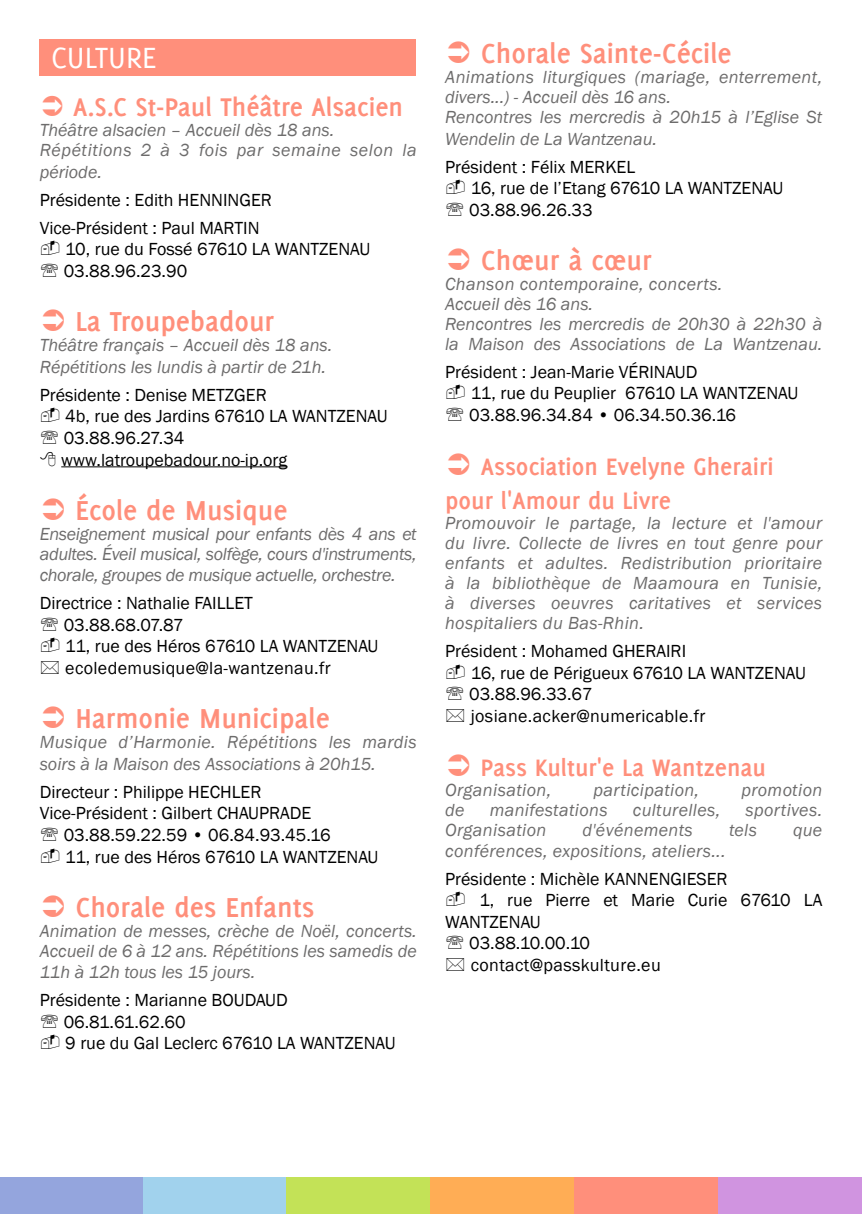
<style>
.page{position:relative;width:862px;height:1214px;background:#fff}
.page>*{position:absolute;margin:0;border:0;box-sizing:border-box;transform-origin:0 0}
.t1{font:32px "Delicious Small Caps";color:#fff}
.t2{font:700 30px "Delicious";color:#ff8f7b}
.t3{font:700 28px "Delicious";color:#ff8f7b}
.t4{font:700 26px/33.6px "Delicious";color:#ff8f7b}
.t5{font:italic 18px/20px "Franklin Gothic";color:#6d6c6c}
.t6{font:18px/21.6px "Franklin Gothic";color:#000}
.t7{font:italic 18px "Franklin Gothic";letter-spacing:.02em;color:#6d6c6c}
.t8{font:18px "Franklin Gothic";letter-spacing:.02em;color:#000}
</style>
<div class="page">
<div style="left:0;top:1176px;width:143px;height:37px;background:#94a5dd"></div>
<div style="left:143px;top:1176px;width:143px;height:37px;background:#a1d2ed"></div>
<div style="left:286px;top:1176px;width:144px;height:37px;background:#c3e257"></div>
<div style="left:430px;top:1176px;width:144px;height:37px;background:#ffad55"></div>
<div style="left:574px;top:1176px;width:144px;height:37px;background:#ff8f7b"></div>
<div style="left:718px;top:1176px;width:144px;height:37px;background:#d094e0"></div>
<hr style="left:61px;top:466px;width:226px;height:1px;background:#000">
<div style="left:40px;top:40px;width:376px;height:36px;background:#ff8f7b"></div>
<h1 class="t1" style="left:51px;top:40px;width:107px">CULTURE</h1>
<h3 class="t3" style="left:73px;top:91px;width:331px">A.S.C St-Paul Théâtre Alsacien</h3>
<p class="t5" style="left:40px;top:120px;width:378px;line-height:20.8px">Théâtre alsacien – Accueil dès 18 ans.<br>Répétitions 2 à 3 fois par semaine selon la période.</p>
<p class="t6" style="left:40px;top:186px;width:234px;line-height:28px">Présidente : Edith HENNINGER<br>Vice-Président : Paul MARTIN</p>
<p class="t6" style="left:64px;top:239px;width:308px">10, rue du Fossé 67610 LA WANTZENAU<br>03.88.96.23.90</p>
<h2 class="t2" style="left:75px;top:304px;width:200px">La Troupebadour</h2>
<p class="t5" style="left:40px;top:334px;width:294px;line-height:21.6px">Théâtre français – Accueil dès 18 ans.<br>Répétitions les lundis à partir de 21h.</p>
<p class="t6" style="left:61px;top:384px;width:328px;text-indent:-22px">Présidente : Denise METZGER<br>4b, rue des Jardins 67610 LA WANTZENAU<br>03.88.96.27.34 www.latroupebadour.no-ip.org</p>
<h2 class="t2" style="left:75px;top:492px;width:214px">École de Musique</h2>
<p class="t5" style="left:40px;top:523px;width:378px;line-height:20.8px;text-align:justify">Enseignement musical pour enfants dès 4 ans et adultes. Éveil musical, solfège, cours d'instruments, chorale, groupes de musique actuelle, orchestre.</p>
<p class="t6" style="left:64px;top:592px;width:316px;text-indent:-24px">Directrice : Nathalie FAILLET<br>03.88.68.07.87<br>11, rue des Héros 67610 LA WANTZENAU ecoledemusique@la-wantzenau.fr</p>
<h2 class="t2" style="left:75px;top:701px;width:256px">Harmonie Municipale</h2>
<p class="t5" style="left:40px;top:731px;width:378px;line-height:21.6px">Musique d’Harmonie. Répétitions les mardis soirs à la Maison des Associations à 20h15.</p>
<p class="t6" style="left:40px;top:781px;width:223px">Directeur : Philippe HECHLER</p>
<p class="t6" style="left:40px;top:802px;width:273px">Vice-Président : Gilbert CHAUPRADE</p>
<p class="t6" style="left:64px;top:824px;width:268px">03.88.59.22.59 • 06.84.93.45.16</p>
<p class="t6" style="left:65px;top:846px;width:315px">11, rue des Héros 67610 LA WANTZENAU</p>
<h2 class="t2" style="left:75px;top:889px;width:241px">Chorale des Enfants</h2>
<p class="t5" style="left:40px;top:920px;width:379px;line-height:20.8px;text-align:justify">Animation de messes, crèche de Noël, concerts.<br>Accueil de 6 à 12 ans. Répétitions les samedis de 11h à 12h tous les 15 jours.</p>
<p class="t6" style="left:64px;top:989px;width:333px;text-indent:-24px">Présidente : Marianne BOUDAUD<br>06.81.61.62.60<br>9 rue du Gal Leclerc 67610 LA WANTZENAU</p>
<h2 class="t2" style="left:481px;top:36px;width:252px">Chorale Sainte-Cécile</h2>
<p class="t5" style="left:445px;top:67px;width:379px;line-height:20.6px">Animations liturgiques (mariage, enterrement, divers...) - Accueil dès 16 ans.<br>Rencontres les mercredis à 20h15 à l’Eglise St Wendelin de La Wantzenau.</p>
<p class="t6" style="left:469px;top:156px;width:316px;text-indent:-24px">Président : Félix MERKEL<br>16, rue de l’Etang 67610 LA WANTZENAU<br>03.88.96.26.33</p>
<h2 class="t2" style="left:481px;top:243px;width:172px">Chœur à cœur</h2>
<p class="t5" style="left:445px;top:274px;width:379px">Chanson contemporaine, concerts.<br>Accueil dès 16 ans.<br>Rencontres les mercredis de 20h30 à 22h30 à la Maison des Associations de La Wantzenau.</p>
<p class="t6" style="left:469px;top:361px;width:331px;text-indent:-24px">Président : Jean-Marie VÉRINAUD<br>11, rue du Peuplier 67610 LA WANTZENAU<br>03.88.96.34.84 • 06.34.50.36.16</p>
<h3 class="t4" style="left:445px;top:449px;width:330px;text-indent:36px">Association Evelyne Gherairi pour l'Amour du Livre</h3>
<p class="t5" style="left:445px;top:513px;width:378px;text-align:justify">Promouvoir le partage, la lecture et l'amour du livre. Collecte de livres en tout genre pour enfants et adultes. Redistribution prioritaire à la bibliothèque de Maamoura en Tunisie, à diverses oeuvres caritatives et services hospitaliers du Bas-Rhin.</p>
<p class="t6" style="left:469px;top:640px;width:338px;text-indent:-24px">Président : Mohamed GHERAIRI<br>16, rue de Périgueux 67610 LA WANTZENAU<br>03.88.96.33.67 josiane.acker@numericable.fr</p>
<h3 class="t4" style="left:481px;top:750px;width:287px">Pass Kultur'e La Wantzenau</h3>
<p class="t7" style="left:445px;top:778px;width:107px">Organisation,</p>
<p class="t7" style="left:593px;top:778px;width:107px">participation,</p>
<p class="t7" style="left:741px;top:778px;width:82px">promotion</p>
<p class="t5" style="left:445px;top:800px;width:21px">de</p>
<p class="t7" style="left:490px;top:798px;width:119px">manifestations</p>
<p class="t7" style="left:633px;top:798px;width:89px">culturelles,</p>
<p class="t7" style="left:745px;top:798px;width:78px">sportives.</p>
<p class="t7" style="left:445px;top:818px;width:103px">Organisation</p>
<p class="t7" style="left:582px;top:818px;width:112px">d'événements</p>
<p class="t5" style="left:729px;top:820px;width:29px">tels</p>
<p class="t5" style="left:793px;top:820px;width:31px">que</p>
<p class="t7" style="left:445px;top:839px;width:282px">conférences, expositions, ateliers...</p>
<p class="t6" style="left:445px;top:868px;width:284px">Présidente : Michèle KANNENGIESER</p>
<p class="t6" style="left:479px;top:889px;width:344px">1, rue Pierre et Marie Curie 67610 LA</p>
<p class="t6" style="left:445px;top:911px;width:97px">WANTZENAU</p>
<p class="t6" style="left:469px;top:932px;width:122px">03.88.10.00.10</p>
<p class="t8" style="left:471px;top:953px;width:191px">contact@passkulture.eu</p>
</div>
